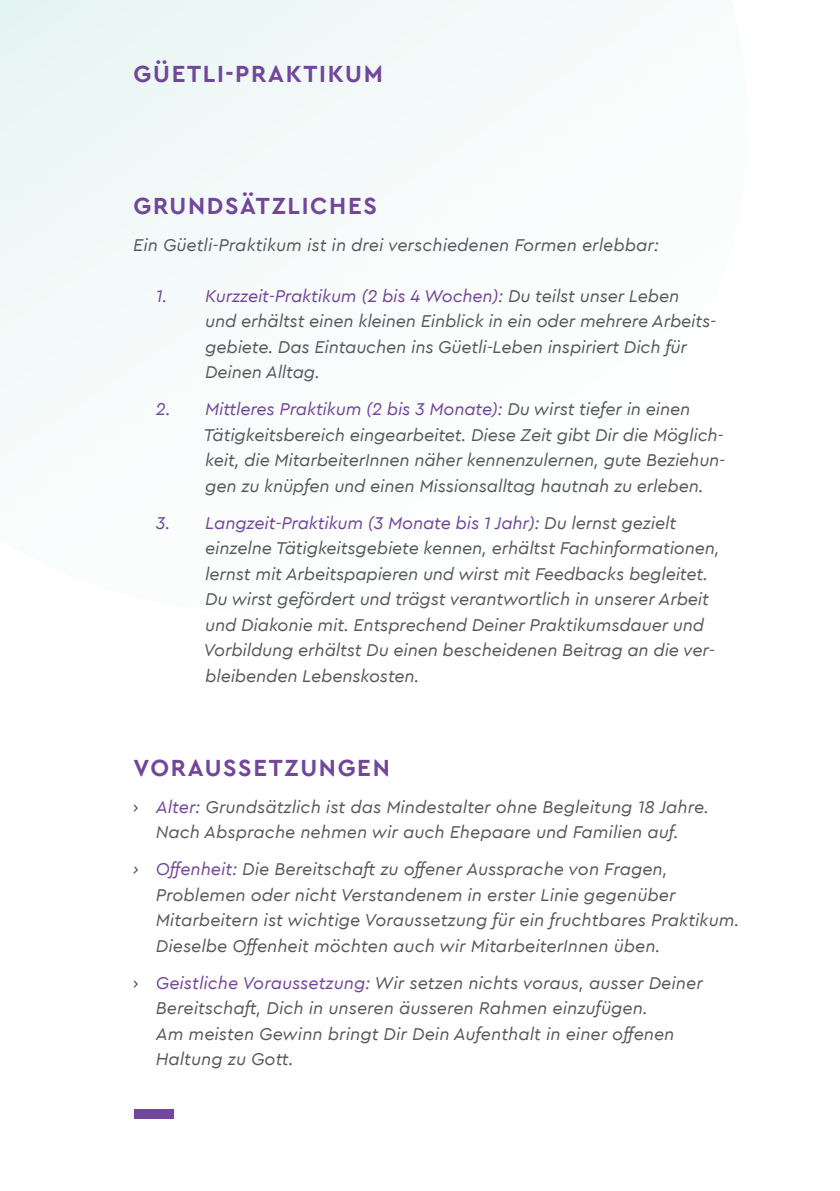
<style>
.page{position:relative;width:840px;height:1191px;background:#fff}
.page>*{position:absolute;margin:0;border:0;box-sizing:border-box;transform-origin:0 0}
.Formattitel{font:700 24px "Cera PRO";letter-spacing:.07em;color:#72469b}
.Kopfzeile{font:700 24px "Cera PRO";letter-spacing:.07em;color:#72469b}
.bullets{font:italic 18px/25.6px "Cera PRO";letter-spacing:-.01em;color:#57585a}
.s1{color:#72469b}
.s2{font-style:normal}
</style>
<div class="page">
<svg style="left:0;top:0;width:576px;height:392px;fill:#f4faf9"></svg>
<div style="left:134px;top:1109px;width:40px;height:10px;background:#72469b"></div>
<p class="Kopfzeile" style="left:133px;top:58px;width:251px">GÜETLI-PRAKTIKUM</p>
<p class="Formattitel" style="left:133px;top:190px;width:245px">GRUNDSÄTZLICHES</p>
<p class="bullets" style="left:133px;top:231px;width:527px">Ein Güetli-Praktikum ist in drei verschiedenen Formen erlebbar:</p>
<p class="bullets" style="left:205px;top:282px;width:512px;text-indent:-49px"><span class="s1">1. Kurzzeit-Praktikum (2 bis 4 Wochen)</span>: Du teilst unser Leben<br>und erhältst einen kleinen Einblick in ein oder mehrere Arbeits&shy;gebiete. Das Eintauchen ins Güetli-Leben inspiriert Dich für Deinen Alltag.</p>
<p class="bullets" style="left:203px;top:395px;width:523px;text-indent:-48px"><span class="s1">2. Mittleres Praktikum (2 bis 3 Monate):</span> Du wirst tiefer in einen Tätigkeitsbereich eingearbeitet. Diese Zeit gibt Dir die Möglich&shy;keit, die MitarbeiterInnen näher kennenzulernen, gute Beziehun&shy;gen zu knüpfen und einen Missionsalltag hautnah zu erleben.</p>
<p class="bullets" style="left:203px;top:509px;width:517px;text-indent:-48px"><span class="s1">3. Langzeit-Praktikum (3 Monate bis 1 Jahr)</span>: Du lernst gezielt einzelne Tätigkeitsgebiete kennen, erhältst Fachinformationen, lernst mit Arbeitspapieren und wirst mit Feedbacks begleitet.<br>Du wirst gefördert und trägst verantwortlich in unserer Arbeit und Diakonie mit. Entsprechend Deiner Praktikumsdauer und Vorbildung erhältst Du einen bescheidenen Beitrag an die ver&shy;bleibenden Lebenskosten.</p>
<p class="Formattitel" style="left:133px;top:752px;width:258px">VORAUSSETZUNGEN</p>
<p class="bullets" style="left:133px;top:793px;width:577px;text-align:center"><span class="s2">›</span> <span class="s1">Alter:</span> Grundsätzlich ist das Mindestalter ohne Begleitung 18 Jahre.<br>Nach Absprache nehmen wir auch Ehepaare und Familien auf.</p>
<p class="bullets" style="left:156px;top:855px;width:584px;text-indent:-23px">› <span class="s1">Offenheit:</span> Die Bereitschaft zu offener Aussprache von Fragen, Problemen oder nicht Verstandenem in erster Linie gegenüber Mitarbeitern ist wichtige Voraussetzung für ein fruchtbares Praktikum.<br>Dieselbe Offenheit möchten auch wir MitarbeiterInnen üben.</p>
<p class="bullets" style="left:156px;top:969px;width:548px;text-indent:-23px"><span class="s2">›</span> <span class="s1">Geistliche Voraussetzung:</span> Wir setzen nichts voraus, ausser Deiner Bereitschaft, Dich in unseren äusseren Rahmen einzufügen.<br>Am meisten Gewinn bringt Dir Dein Aufenthalt in einer offenen Haltung zu Gott.</p>
</div>
